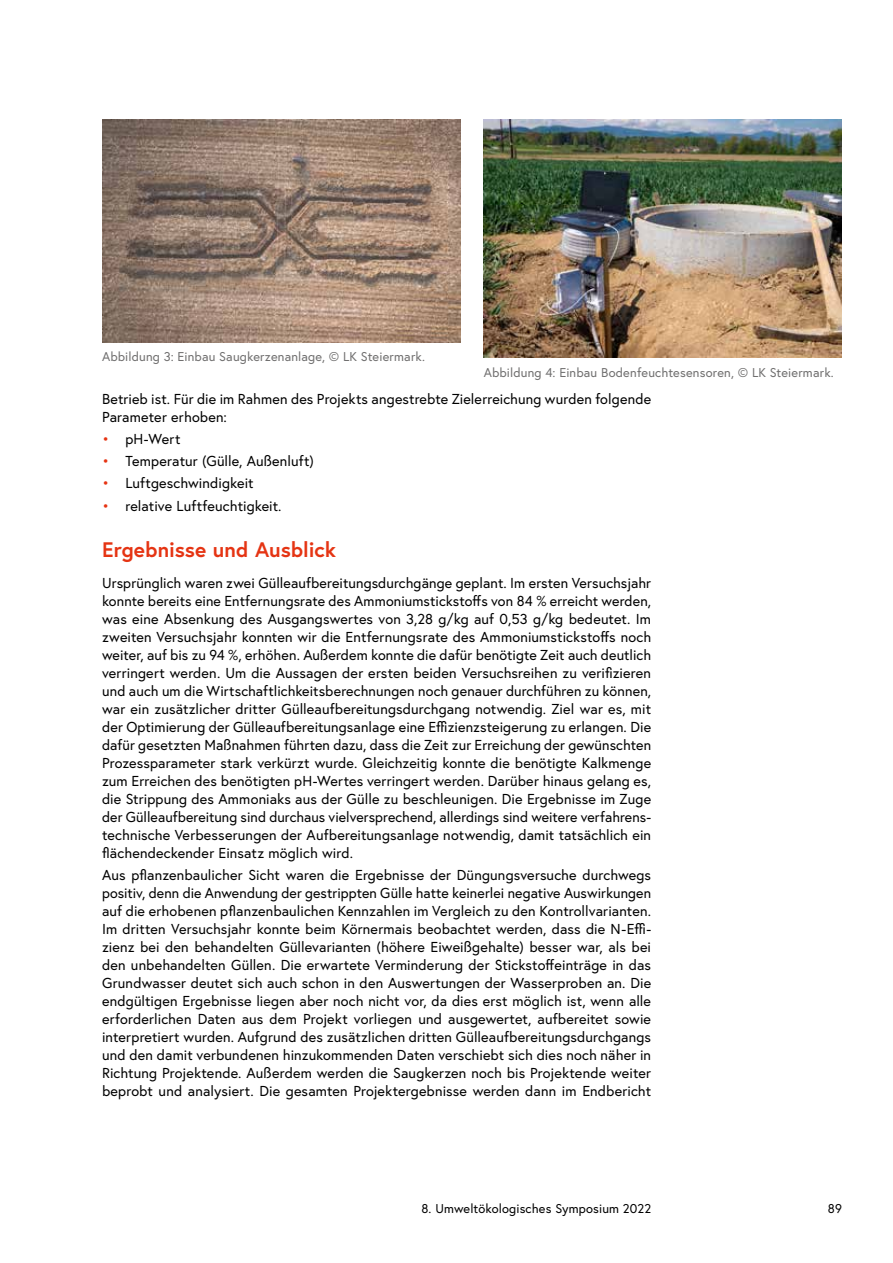
<style>
.page{position:relative;width:893px;height:1263px;background:#fff}
.page>*{position:absolute;margin:0;border:0;box-sizing:border-box;transform-origin:0 0}
.t1{font:700 21px "Europa Austria";color:#e53413}
.t2{font:14.4px/18px "Europa Austria";letter-spacing:.01em;color:#000;text-align:justify}
.t3{font:12.75px "Europa Austria";letter-spacing:.015em;color:#706f6f}
.t4{font:12.75px "Europa Austria";letter-spacing:.01em;color:#000}
.s1{color:#e63312}
</style>
<div class="page">
<img style="left:102px;top:119px;width:358px;height:224px">
<img style="left:484px;top:119px;width:358px;height:239px">
<p class="t3" style="left:102px;top:348px;width:325px">Abbildung 3: Einbau Saugkerzenanlage, © LK Steiermark.</p>
<p class="t3" style="left:484px;top:364px;width:352px">Abbildung 4: Einbau Bodenfeuchtesensoren, © LK Steiermark.</p>
<p class="t2" style="left:102px;top:389px;width:551px">Betrieb ist. Für die im Rahmen des Projekts angestrebte Zielerreichung wurden folgende<br>Parameter erhoben:</p>
<p class="t2" style="left:102px;top:429px;width:80px"><span class="s1">•</span> pH-Wert</p>
<p class="t2" style="left:102px;top:452px;width:213px"><span class="s1">•</span> Temperatur (Gülle, Außenluft)</p>
<p class="t2" style="left:102px;top:474px;width:153px"><span class="s1">•</span> Luftgeschwindigkeit</p>
<p class="t2" style="left:102px;top:496px;width:181px"><span class="s1">•</span> relative Luftfeuchtigkeit.</p>
<h1 class="t1" style="left:102px;top:535px;width:235px">Ergebnisse und Ausblick</h1>
<p class="t2" style="left:102px;top:573px;width:551px">Ursprünglich waren zwei Gülleaufbereitungsdurchgänge geplant. Im ersten Versuchsjahr konnte bereits eine Entfernungsrate des Ammoniumstickstoffs von 84 % erreicht werden, was eine Absenkung des Ausgangswertes von 3,28 g/kg auf 0,53 g/kg bedeutet. Im zweiten Versuchsjahr konnten wir die Entfernungsrate des Ammoniumstickstoffs noch weiter, auf bis zu 94 %, erhöhen. Außerdem konnte die dafür benötigte Zeit auch deutlich verringert werden. Um die Aussagen der ersten beiden Versuchsreihen zu verifizieren und auch um die Wirtschaftlichkeitsberechnungen noch genauer durchführen zu können, war ein zusätzlicher dritter Gülleaufbereitungsdurchgang notwendig. Ziel war es, mit der Optimierung der Gülleaufbereitungsanlage eine Effizienzsteigerung zu erlangen. Die dafür gesetzten Maßnahmen führten dazu, dass die Zeit zur Erreichung der gewünschten Prozessparameter stark verkürzt wurde. Gleichzeitig konnte die benötigte Kalkmenge zum Erreichen des benötigten pH-Wertes verringert werden. Darüber hinaus gelang es, die Strippung des Ammoniaks aus der Gülle zu beschleunigen. Die Ergebnisse im Zuge der Gülleaufbereitung sind durchaus vielversprechend, allerdings sind weitere verfahrens&shy;technische Verbesserungen der Aufbereitungsanlage notwendig, damit tatsächlich ein flächendeckender Einsatz möglich wird.</p>
<p class="t2" style="left:102px;top:866px;width:551px">Aus pflanzenbaulicher Sicht waren die Ergebnisse der Düngungsversuche durchwegs positiv, denn die Anwendung der gestrippten Gülle hatte keinerlei negative Auswirkungen auf die erhobenen pflanzenbaulichen Kennzahlen im Vergleich zu den Kontrollvarianten.<br>Im dritten Versuchsjahr konnte beim Körnermais beobachtet werden, dass die N-Effi&shy;zienz bei den behandelten Güllevarianten (höhere Eiweißgehalte) besser war, als bei den unbehandelten Güllen. Die erwartete Verminderung der Stickstoffeinträge in das Grundwasser deutet sich auch schon in den Auswertungen der Wasserproben an. Die endgültigen Ergebnisse liegen aber noch nicht vor, da dies erst möglich ist, wenn alle erforderlichen Daten aus dem Projekt vorliegen und ausgewertet, aufbereitet sowie interpretiert wurden. Aufgrund des zusätzlichen dritten Gülleaufbereitungsdurchgangs und den damit verbundenen hinzukommenden Daten verschiebt sich dies noch näher in Richtung Projektende. Außerdem werden die Saugkerzen noch bis Projektende weiter beprobt und analysiert. Die gesamten Projektergebnisse werden dann im Endbericht</p>
<p class="t4" style="left:421px;top:1200px;width:231px">8. Umweltökologisches Symposium 2022</p>
<p class="t4" style="left:828px;top:1200px;width:15px">89</p>
</div>
